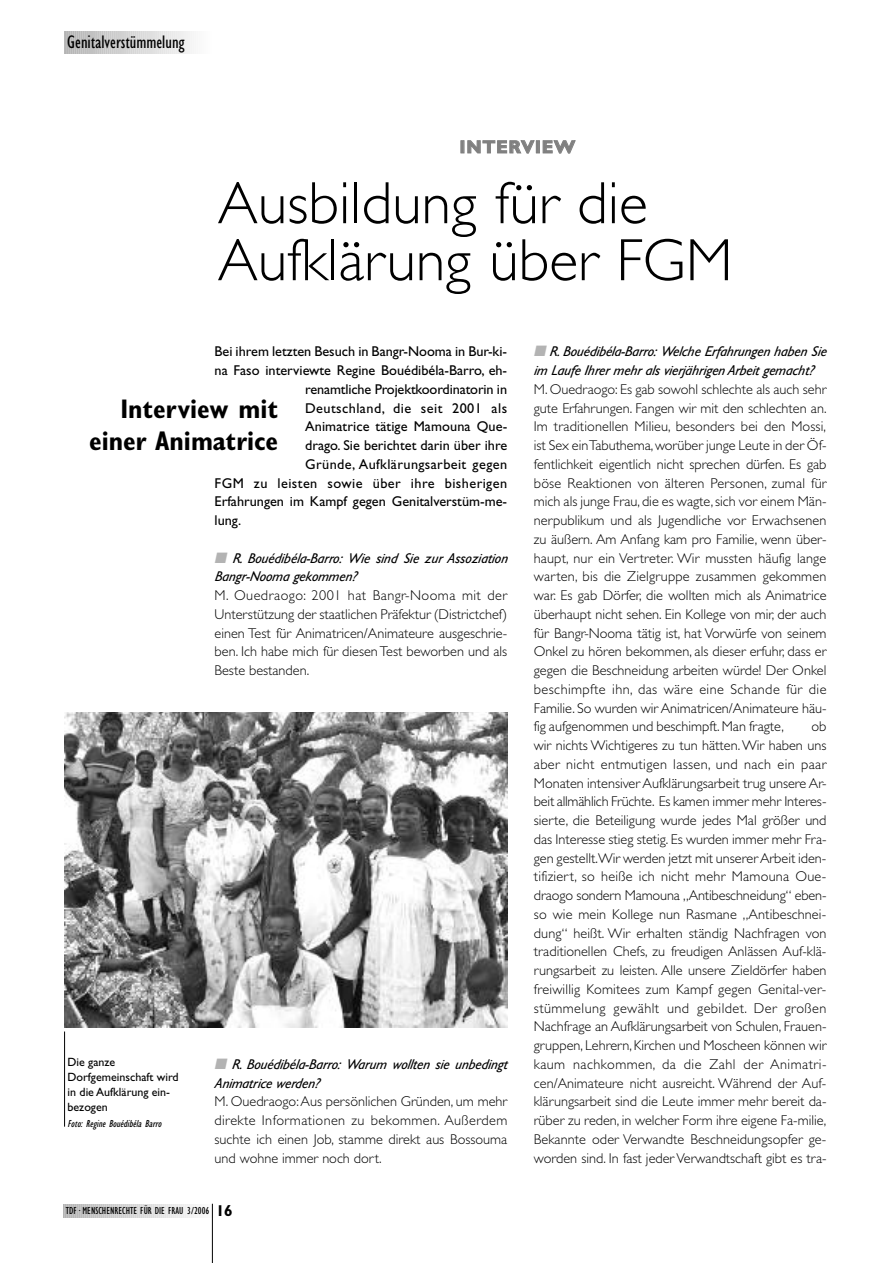
<style>
.page{position:relative;width:893px;height:1263px;background:#fff}
.page>*{position:absolute;margin:0;border:0;box-sizing:border-box;transform-origin:0 0}
.t1{font:300 60px/57px "Gill Sans";color:#000}
.t2{font:700 condensed 27px/32.4px "Gill Sans";color:#000;text-align:right}
.t3{font:condensed 18.75px "Gill Sans";color:#000}
.t4{font:700 18px "Gill Sans";letter-spacing:.045em;color:#808080}
.t5{font:300 14.25px/18.8px "Gill Sans";color:#000;text-align:justify}
.t6{font:14.25px "Gill Sans";color:#000}
.t7{font:italic 14.25px/18.8px "Gill Sans";color:#000}
.t8{font:14.25px "Gill Sans";letter-spacing:.03em;color:#000}
.t9{font:14.25px "Gill Sans";letter-spacing:.025em;color:#000}
.t10{font:12px/15px "Gill Sans";color:#000}
.t11{font:condensed 10.5px "Gill Sans";color:#000}
.t12{font:italic condensed 10.5px "Gill Sans";color:#000}
.s1{color:#b3b3b3}
.s2{font-weight:700;font-size:15.75px}
</style>
<div class="page">
<svg style="left:64px;top:1204px;width:148px;height:13px"></svg>
<hr style="left:212px;top:1204px;width:1px;height:59px;background:#000">
<svg style="left:64px;top:32px;width:128px;height:21px;background:#d5d5d5"></svg>
<img style="left:65px;top:712px;width:442px;height:315px">
<hr style="left:64px;top:1031px;width:1px;height:96px;background:#000">
<h3 class="t3" style="left:67px;top:34px;width:119px">Genitalverstümmelung</h3>
<p class="t4" style="left:459px;top:140px;width:117px">INTERVIEW</p>
<h1 class="t1" style="left:218px;top:180px;width:516px">Ausbildung für die<br>Aufklärung über FGM</h1>
<p class="t6" style="left:215px;top:346px;width:294px">Bei ihrem letzten Besuch in Bangr-Nooma in Bur-ki-</p>
<p class="t6" style="left:215px;top:365px;width:294px">na Faso interviewte Regine Bouédibéla-Barro, eh-</p>
<p class="t6" style="left:305px;top:384px;width:203px">renamtliche Projektkoordinatorin in</p>
<p class="t8" style="left:305px;top:402px;width:203px">Deutschland, die seit 2001 als</p>
<p class="t6" style="left:305px;top:421px;width:204px">Animatrice tätige Mamouna Que-</p>
<p class="t6" style="left:305px;top:440px;width:203px">drago. Sie berichtet darin über ihre</p>
<p class="t9" style="left:305px;top:459px;width:203px">Gründe, Aufklärungsarbeit gegen</p>
<p class="t8" style="left:215px;top:477px;width:294px">FGM zu leisten sowie über ihre bisherigen</p>
<p class="t6" style="left:215px;top:496px;width:294px">Erfahrungen im Kampf gegen Genitalverstüm-me-</p>
<p class="t6" style="left:215px;top:515px;width:28px">lung.</p>
<p class="t7" style="left:215px;top:550px;width:297px"><span class="s1">■</span> R. Bouédibéla-Barro: Wie sind Sie zur Assoziation<br>Bangr-Nooma gekommen?</p>
<p class="t5" style="left:215px;top:587px;width:294px">M. Ouedraogo: 2001 hat Bangr-Nooma mit der Unterstützung der staatlichen Präfektur (Districtchef) einen Test für Animatricen/Animateure ausgeschrie&shy;ben. Ich habe mich für diesen Test beworben und als Beste bestanden.</p>
<h2 class="t2" style="left:89px;top:395px;width:191px">Interview mit einer Animatrice</h2>
<p class="t10" style="left:68px;top:1056px;width:113px">Die ganze<br>Dorfgemeinschaft wird in die Aufklärung ein&shy;bezogen</p>
<p class="t12" style="left:68px;top:1120px;width:97px">Foto: Regine Bouédibéla Barro</p>
<p class="t7" style="left:215px;top:1056px;width:297px"><span class="s1">■</span> R. Bouédibéla-Barro: Warum wollten sie unbedingt<br>Animatrice werden?</p>
<p class="t5" style="left:215px;top:1093px;width:294px">M. Ouedraogo:Aus persönlichen Gründen, um mehr direkte Informationen zu bekommen. Außerdem suchte ich einen Job, stamme direkt aus Bossouma und wohne immer noch dort.</p>
<p class="t11" style="left:66px;top:1207px;width:168px">TDF · MENSCHENRECHTE FÜR DIE FRAU 3/2006 <span class="s2">16</span></p>
<p class="t7" style="left:534px;top:343px;width:297px"><span class="s1">■</span> R. Bouédibéla-Barro: Welche Erfahrungen haben Sie im Laufe Ihrer mehr als vierjährigen Arbeit gemacht?</p>
<p class="t5" style="left:534px;top:381px;width:294px">M. Ouedraogo: Es gab sowohl schlechte als auch sehr gute Erfahrungen. Fangen wir mit den schlechten an.<br>Im traditionellen Milieu, besonders bei den Mossi, ist Sex ein Tabuthema,worüber junge Leute in der Öf&shy;fentlichkeit eigentlich nicht sprechen dürfen. Es gab böse Reaktionen von älteren Personen, zumal für mich als junge Frau,die es wagte,sich vor einem Män&shy;nerpublikum und als Jugendliche vor Erwachsenen zu äußern. Am Anfang kam pro Familie, wenn über&shy;haupt, nur ein Vertreter. Wir mussten häufig lange warten, bis die Zielgruppe zusammen gekommen war. Es gab Dörfer, die wollten mich als Animatrice überhaupt nicht sehen. Ein Kollege von mir, der auch für Bangr-Nooma tätig ist, hat Vorwürfe von seinem Onkel zu hören bekommen, als dieser erfuhr, dass er gegen die Beschneidung arbeiten würde! Der Onkel beschimpfte ihn, das wäre eine Schande für die Familie. So wurden wir Animatricen/Animateure häu&shy;fig aufgenommen und beschimpft. Man fragte,</p>
<p class="t5" style="left:534px;top:718px;width:294px;text-indent:278px">ob wir nichts Wichtigeres zu tun hätten.Wir haben uns aber nicht entmutigen lassen, und nach ein paar Monaten intensiver Aufklärungsarbeit trug unsere Ar&shy;beit allmählich Früchte. Es kamen immer mehr Interes&shy;sierte, die Beteiligung wurde jedes Mal größer und das Interesse stieg stetig. Es wurden immer mehr Fra&shy;gen gestellt.Wir werden jetzt mit unserer Arbeit iden&shy;tifiziert, so heiße ich nicht mehr Mamouna Oue&shy;draogo sondern Mamouna „Antibeschneidung“ eben&shy;so wie mein Kollege nun Rasmane „Antibeschnei&shy;dung“ heißt. Wir erhalten ständig Nachfragen von traditionellen Chefs, zu freudigen Anlässen Auf-klä&shy;rungsarbeit zu leisten. Alle unsere Zieldörfer haben freiwillig Komitees zum Kampf gegen Genital-ver&shy;stümmelung gewählt und gebildet. Der großen Nachfrage an Aufklärungsarbeit von Schulen, Frauen&shy;gruppen, Lehrern, Kirchen und Moscheen können wir kaum nachkommen, da die Zahl der Animatri&shy;cen/Animateure nicht ausreicht. Während der Auf&shy;klärungsarbeit sind die Leute immer mehr bereit da&shy;rüber zu reden, in welcher Form ihre eigene Fa-milie, Bekannte oder Verwandte Beschneidungsopfer ge&shy;worden sind. In fast jeder Verwandtschaft gibt es tra-</p>
</div>
